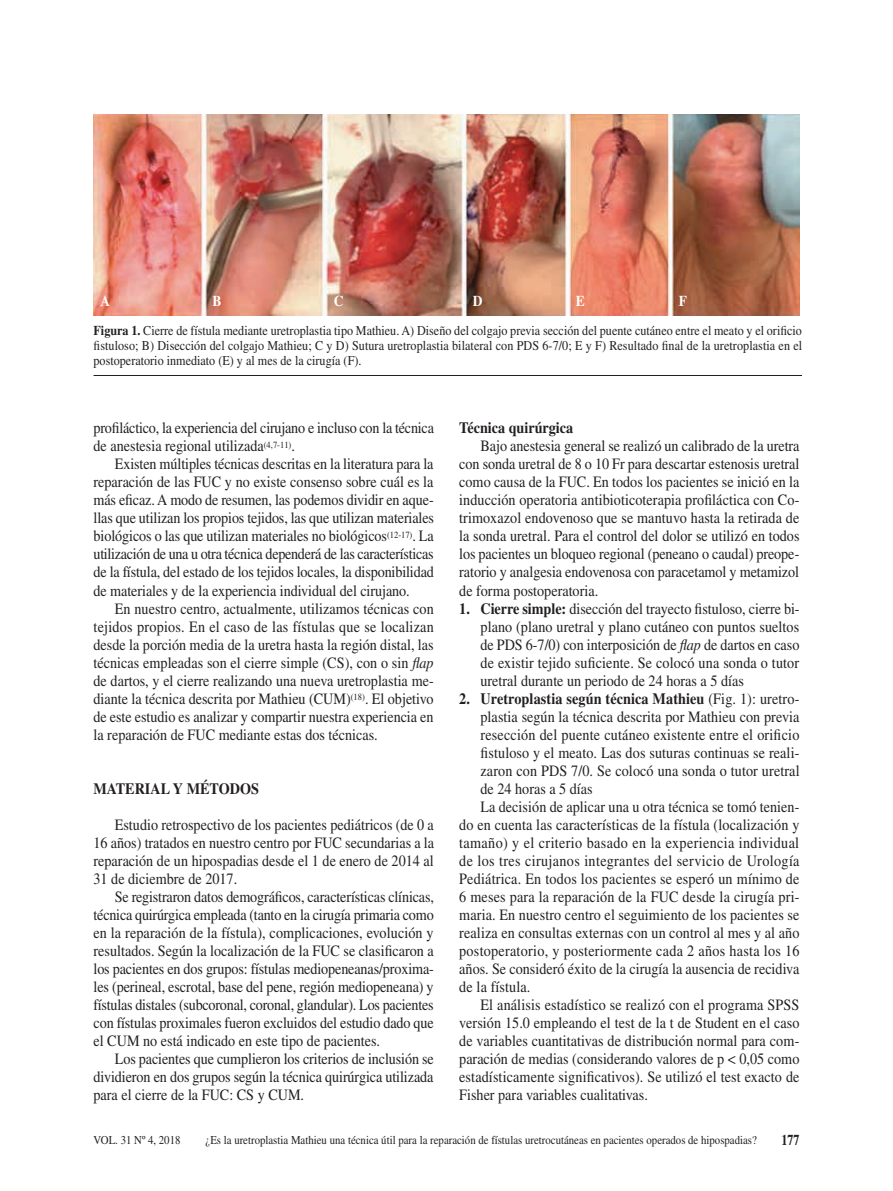
<style>
.page{position:relative;width:893px;height:1191px;background:#fff}
.page>*{position:absolute;margin:0;border:0;box-sizing:border-box;transform-origin:0 0}
.t1{font:15.75px/18px "Times LT Std";letter-spacing:.005em;color:#231f20;text-align:justify;scale:.9 1}
.t2{font:15.75px "Times LT Std";letter-spacing:.025em;color:#231f20;scale:.9 1}
.t3{font:15.75px/18px "Times LT Std";letter-spacing:-.015em;color:#231f20;scale:.9 1}
.t4{font:700 15.75px "Times LT Std";color:#231f20;scale:.9 1}
.t5{font:700 15px "Times LT Std";color:#fff;scale:.9 1}
.t6{font:700 15px "Times LT Std";color:#231f20;scale:.8 1}
.t7{font:13.5px/15px "Times LT Std";color:#231f20;text-align:justify;scale:.9 1}
.t8{font:12px "Times LT Std";color:#231f20;scale:.9 1}
.s1{font-weight:700}
.s2{font-style:italic}
.s3{font-weight:400}
</style>
<div class="page">
<img style="left:94px;top:115px;width:705px;height:201px">
<hr style="left:94px;top:375px;width:708px;height:1px;background:#231f20">
<p class="t5" style="left:100px;top:292px;width:12px">A</p>
<p class="t5" style="left:213px;top:292px;width:12px">B</p>
<p class="t5" style="left:334px;top:292px;width:12px">C</p>
<p class="t5" style="left:473px;top:292px;width:12px">D</p>
<p class="t5" style="left:576px;top:292px;width:12px">E</p>
<p class="t5" style="left:679px;top:292px;width:11px">F</p>
<p class="t7" style="left:94px;top:322px;width:789px"><span class="s1">Figura 1.</span> Cierre de fístula mediante uretroplastia tipo Mathieu. A) Diseño del colgajo previa sección del puente cutáneo entre el meato y el orificio fistuloso; B) Disección del colgajo Mathieu; C y D) Sutura uretroplastia bilateral con PDS 6-7/0; E y F) Resultado final de la uretroplastia en el postoperatorio inmediato (E) y al mes de la cirugía (F).</p>
<p class="t3" style="left:94px;top:419px;width:380px">profiláctico, la experiencia del cirujano e incluso con la técnica de anestesia regional utilizada<sup>(4,7-11)</sup>.</p>
<p class="t1" style="left:94px;top:455px;width:380px;text-indent:21px">Existen múltiples técnicas descritas en la literatura para la reparación de las FUC y no existe consenso sobre cuál es la más eficaz. A modo de resumen, las podemos dividir en aque&shy;llas que utilizan los propios tejidos, las que utilizan materiales biológicos o las que utilizan materiales no biológicos<sup>(12-17)</sup>. La utilización de una u otra técnica dependerá de las características de la fístula, del estado de los tejidos locales, la disponibilidad de materiales y de la experiencia individual del cirujano.</p>
<p class="t1" style="left:94px;top:599px;width:380px;text-indent:21px">En nuestro centro, actualmente, utilizamos técnicas con tejidos propios. En el caso de las fístulas que se localizan desde la porción media de la uretra hasta la región distal, las técnicas empleadas son el cierre simple (CS), con o sin <span class="s2">flap </span>de dartos, y el cierre realizando una nueva uretroplastia me&shy;diante la técnica descrita por Mathieu (CUM)<sup>(18)</sup>. El objetivo de este estudio es analizar y compartir nuestra experiencia en la reparación de FUC mediante estas dos técnicas.</p>
<p class="t4" style="left:94px;top:779px;width:185px">MATERIAL Y MÉTODOS</p>
<p class="t1" style="left:94px;top:815px;width:380px;text-indent:21px">Estudio retrospectivo de los pacientes pediátricos (de 0 a 16 años) tratados en nuestro centro por FUC secundarias a la reparación de un hipospadias desde el 1 de enero de 2014 al 31 de diciembre de 2017.</p>
<p class="t1" style="left:94px;top:887px;width:380px;text-indent:21px">Se registraron datos demográficos, características clínicas, técnica quirúrgica empleada (tanto en la cirugía primaria como en la reparación de la fístula), complicaciones, evolución y resultados. Según la localización de la FUC se clasificaron a los pacientes en dos grupos: fístulas mediopeneanas/proxima&shy;les (perineal, escrotal, base del pene, región mediopeneana) y fístulas distales (subcoronal, coronal, glandular). Los pacientes con fístulas proximales fueron excluidos del estudio dado que el CUM no está indicado en este tipo de pacientes.</p>
<p class="t1" style="left:94px;top:1049px;width:380px;text-indent:21px">Los pacientes que cumplieron los criterios de inclusión se dividieron en dos grupos según la técnica quirúrgica utilizada para el cierre de la FUC: CS y CUM.</p>
<p class="t4" style="left:459px;top:419px;width:128px">Técnica quirúrgica</p>
<p class="t1" style="left:459px;top:437px;width:380px;text-indent:21px">Bajo anestesia general se realizó un calibrado de la uretra con sonda uretral de 8 o 10 Fr para descartar estenosis uretral como causa de la FUC. En todos los pacientes se inició en la inducción operatoria antibioticoterapia profiláctica con Co&shy;trimoxazol endovenoso que se mantuvo hasta la retirada de la sonda uretral. Para el control del dolor se utilizó en todos los pacientes un bloqueo regional (peneano o caudal) preope&shy;ratorio y analgesia endovenosa con paracetamol y metamizol de forma postoperatoria.</p>
<p class="t1" style="left:480px;top:599px;width:356px;text-indent:-21px"><span class="s1">1. Cierre simple:</span> disección del trayecto fistuloso, cierre bi&shy;plano (plano uretral y plano cutáneo con puntos sueltos de PDS 6-7/0) con interposición de <span class="s2">flap</span> de dartos en caso de existir tejido suficiente. Se colocó una sonda o tutor uretral durante un periodo de 24 horas a 5 días</p>
<p class="t4" style="left:459px;top:689px;width:379px">2. Uretroplastia según técnica Mathieu <span class="s3">(Fig. 1): uretro-</span></p>
<p class="t1" style="left:480px;top:707px;width:356px">plastia según la técnica descrita por Mathieu con previa</p>
<p class="t1" style="left:480px;top:725px;width:356px">resección del puente cutáneo existente entre el orificio</p>
<p class="t1" style="left:480px;top:743px;width:356px">fistuloso y el meato. Las dos suturas continuas se reali-</p>
<p class="t1" style="left:480px;top:761px;width:356px">zaron con PDS 7/0. Se colocó una sonda o tutor uretral</p>
<p class="t1" style="left:480px;top:779px;width:126px">de 24 horas a 5 días</p>
<p class="t1" style="left:480px;top:797px;width:356px">La decisión de aplicar una u otra técnica se tomó tenien-</p>
<p class="t1" style="left:459px;top:815px;width:380px">do en cuenta las características de la fístula (localización y</p>
<p class="t2" style="left:459px;top:833px;width:379px">tamaño) y el criterio basado en la experiencia individual</p>
<p class="t2" style="left:459px;top:851px;width:380px">de los tres cirujanos integrantes del servicio de Urología</p>
<p class="t1" style="left:459px;top:869px;width:379px">Pediátrica. En todos los pacientes se esperó un mínimo de</p>
<p class="t1" style="left:459px;top:887px;width:379px">6 meses para la reparación de la FUC desde la cirugía pri-</p>
<p class="t1" style="left:459px;top:905px;width:379px">maria. En nuestro centro el seguimiento de los pacientes se</p>
<p class="t1" style="left:459px;top:923px;width:379px">realiza en consultas externas con un control al mes y al año</p>
<p class="t1" style="left:459px;top:941px;width:380px">postoperatorio, y posteriormente cada 2 años hasta los 16</p>
<p class="t1" style="left:459px;top:959px;width:379px">años. Se consideró éxito de la cirugía la ausencia de recidiva</p>
<p class="t1" style="left:459px;top:977px;width:81px">de la fístula.</p>
<p class="t1" style="left:480px;top:995px;width:356px">El análisis estadístico se realizó con el programa SPSS</p>
<p class="t1" style="left:459px;top:1013px;width:380px">versión 15.0 empleando el test de la t de Student en el caso</p>
<p class="t1" style="left:459px;top:1031px;width:379px">de variables cuantitativas de distribución normal para com-</p>
<p class="t1" style="left:459px;top:1049px;width:379px">paración de medias (considerando valores de p &lt; 0,05 como</p>
<p class="t1" style="left:459px;top:1067px;width:380px">estadísticamente significativos). Se utilizó el test exacto de</p>
<p class="t1" style="left:459px;top:1085px;width:211px">Fisher para variables cualitativas.</p>
<p class="t8" style="left:94px;top:1133px;width:98px">VOL. 31 Nº 4, 2018</p>
<p class="t8" style="left:206px;top:1133px;width:614px">¿Es la uretroplastia Mathieu una técnica útil para la reparación de fístulas uretrocutáneas en pacientes operados de hipospadias?</p>
<p class="t6" style="left:781px;top:1130px;width:24px">177</p>
</div>
